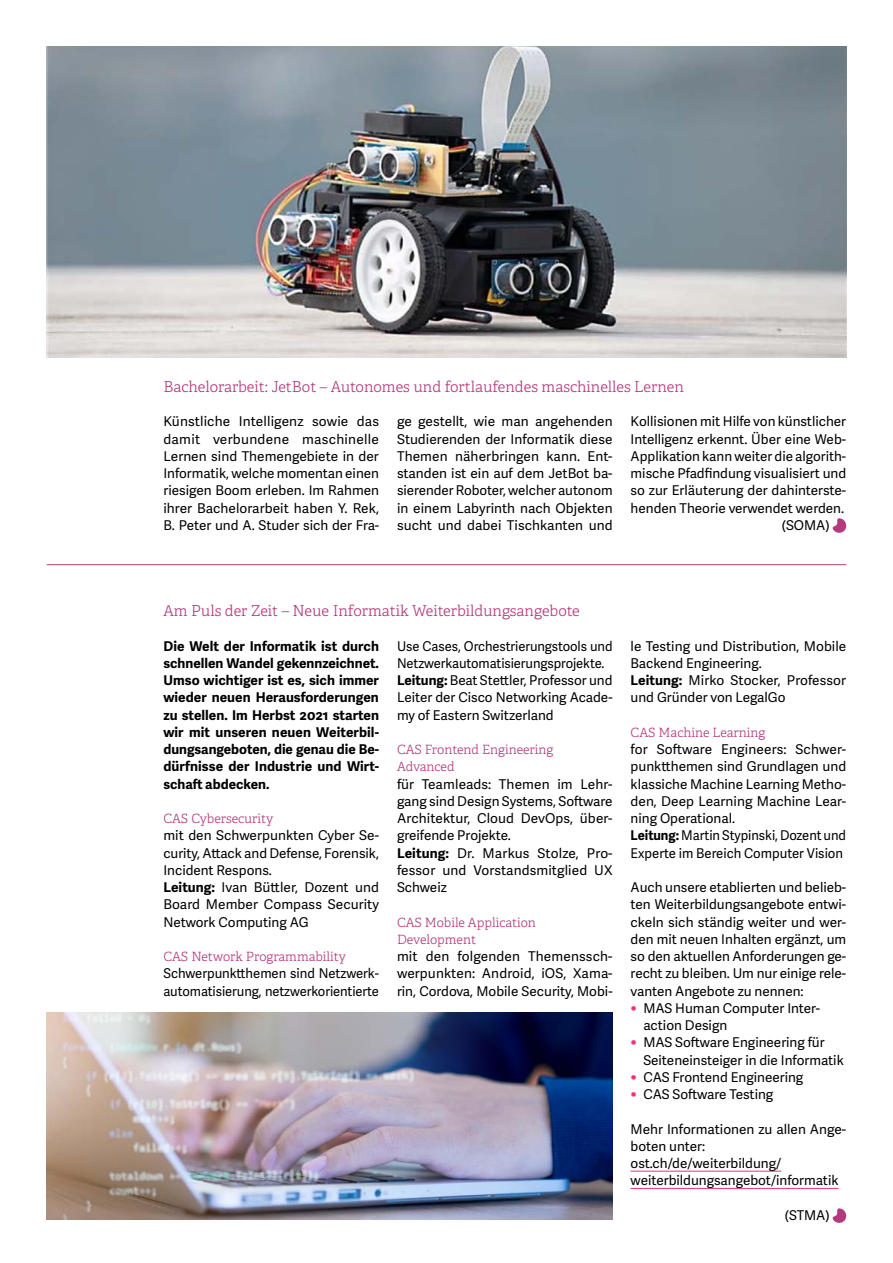
<style>
.page{position:relative;width:893px;height:1263px;background:#fff}
.page>*{position:absolute;margin:0;border:0;box-sizing:border-box;transform-origin:0 0}
.t1{font:15px "Adelle PE Lt";color:#b33a7d}
.t2{font:13.5px/17.2px "Adelle Sans";color:#000}
.t3{font:700 13.5px/17.2px "Adelle Sans";letter-spacing:.005em;color:#000;text-align:justify}
.t4{font:13.5px/17.2px "Adelle Sans";color:#000;scale:.96 1}
.t5{font:12.75px/17.2px "Adelle PE Lt";color:#b33a7d}
.s1{font-weight:700}
.s2{font-size:16.5px;color:#ed327a}
</style>
<div class="page">
<svg style="left:832px;top:518px;width:15px;height:15px"></svg>
<hr style="left:631px;top:1171px;width:150px;height:1px;background:#ed327a">
<hr style="left:631px;top:1188px;width:208px;height:1px;background:#ed327a">
<svg style="left:832px;top:1208px;width:15px;height:15px"></svg>
<hr style="left:47px;top:564px;width:799px;height:1px;background:#b33a7d">
<img style="left:47px;top:47px;width:799px;height:310px">
<img style="left:47px;top:1013px;width:566px;height:207px">
<p class="t1" style="left:163px;top:376px;width:522px">Bachelorarbeit: JetBot – Autonomes und fortlaufendes maschinelles Lernen</p>
<p class="t2" style="left:163px;top:412px;width:217px;text-align:justify">Künstliche Intelligenz sowie das damit verbundene maschinelle Lernen sind Themengebiete in der Informatik, welche momentan einen riesigen Boom erleben. Im Rahmen ihrer Bachelorarbeit haben Y. Rek, B. Peter und A. Studer sich der Fra-</p>
<p class="t2" style="left:397px;top:412px;width:217px;text-align:justify">ge gestellt, wie man angehenden Studierenden der Informatik diese Themen näherbringen kann. Ent&shy;standen ist ein auf dem JetBot ba&shy;sierender Roboter, welcher autonom in einem Labyrinth nach Objekten sucht und dabei Tischkanten und</p>
<p class="t2" style="left:631px;top:412px;width:217px">Kollisionen mit Hilfe von künstlicher</p>
<p class="t2" style="left:631px;top:430px;width:217px">Intelligenz erkennt. Über eine Web-</p>
<p class="t2" style="left:631px;top:447px;width:217px">Applikation kann weiter die algorith-</p>
<p class="t2" style="left:631px;top:464px;width:217px">mische Pfadfindung visualisiert und</p>
<p class="t2" style="left:631px;top:481px;width:217px">so zur Erläuterung der dahinterste-</p>
<p class="t2" style="left:631px;top:499px;width:215px">henden Theorie verwendet werden.</p>
<p class="t2" style="left:782px;top:516px;width:50px">(SOMA)</p>
<p class="t1" style="left:163px;top:600px;width:418px">Am Puls der Zeit – Neue Informatik Weiterbildungsangebote</p>
<p class="t3" style="left:163px;top:637px;width:217px">Die Welt der Informatik ist durch schnellen Wandel gekennzeichnet.<br>Umso wichtiger ist es, sich immer wieder neuen Herausforderungen zu stellen. Im Herbst 2021 starten wir mit unseren neuen Weiterbil&shy;dungsangeboten, die genau die Be&shy;dürfnisse der Industrie und Wirt&shy;schaft abdecken.</p>
<p class="t5" style="left:163px;top:809px;width:111px">CAS Cybersecurity</p>
<p class="t2" style="left:163px;top:826px;width:217px">mit den Schwerpunkten Cyber Se&shy;curity, Attack and Defense, Forensik,<br>Incident Respons.<br><span class="s1">Leitung:</span> Ivan Büttler, Dozent und<br>Board Member Compass Security<br>Network Computing AG</p>
<p class="t5" style="left:163px;top:947px;width:184px">CAS Network Programmability</p>
<p class="t2" style="left:163px;top:964px;width:217px">Schwerpunktthemen sind Netzwerk&shy;automatisierung, netzwerkorientierte</p>
<p class="t4" style="left:397px;top:637px;width:226px">Use Cases, Orchestrierungstools und Netzwerkautomatisierungsprojekte.<br><span class="s1">Leitung:</span> Beat Stettler, Professor und Leiter der Cisco Networking Acade&shy;my of Eastern Switzerland</p>
<p class="t5" style="left:397px;top:740px;width:158px">CAS Frontend Engineering<br>Advanced</p>
<p class="t2" style="left:397px;top:775px;width:217px">für Teamleads: Themen im Lehr&shy;gang sind Design Systems, Software<br>Architektur, Cloud DevOps, über&shy;greifende Projekte.<br><span class="s1">Leitung:</span> Dr. Markus Stolze, Pro&shy;fessor und Vorstandsmitglied UX<br>Schweiz</p>
<p class="t5" style="left:397px;top:913px;width:140px">CAS Mobile Application<br>Development</p>
<p class="t2" style="left:397px;top:947px;width:217px;text-align:justify">mit den folgenden Themenssch&shy;werpunkten: Android, iOS, Xama&shy;rin, Cordova, Mobile Security, Mobi-</p>
<p class="t2" style="left:631px;top:637px;width:217px">le Testing und Distribution, Mobile<br>Backend Engineering.<br><span class="s1">Leitung:</span> Mirko Stocker, Professor und Gründer von LegalGo</p>
<p class="t5" style="left:631px;top:723px;width:136px">CAS Machine Learning</p>
<p class="t2" style="left:631px;top:740px;width:217px">for Software Engineers: Schwer&shy;punktthemen sind Grundlagen und klassiche Machine Learning Metho&shy;den, Deep Learning Machine Lear&shy;ning Operational.<br><span class="s1">Leitung:</span> Martin Stypinski, Dozent und<br>Experte im Bereich Computer Vision</p>
<p class="t2" style="left:631px;top:878px;width:217px;text-align:justify">Auch unsere etablierten und belieb&shy;ten Weiterbildungsangebote entwi&shy;ckeln sich ständig weiter und wer&shy;den mit neuen Inhalten ergänzt, um so den aktuellen Anforderungen ge&shy;recht zu bleiben. Um nur einige rele&shy;vanten Angebote zu nennen:</p>
<p class="t2" style="left:643px;top:999px;width:178px;text-indent:-13px"><span class="s2">•</span> MAS Human Computer Inter&shy;action Design</p>
<p class="t2" style="left:643px;top:1033px;width:202px;text-indent:-13px"><span class="s2">•</span> MAS Software Engineering für<br>Seiteneinsteiger in die Informatik</p>
<p class="t2" style="left:631px;top:1068px;width:174px"><span class="s2">•</span> CAS Frontend Engineering</p>
<p class="t2" style="left:631px;top:1085px;width:144px"><span class="s2">•</span> CAS Software Testing</p>
<p class="t2" style="left:631px;top:1120px;width:217px">Mehr Informationen zu allen Ange&shy;boten unter: ost.ch/de/weiterbildung/ weiterbildungsangebot/informatik</p>
<p class="t2" style="left:785px;top:1206px;width:47px">(STMA)</p>
</div>
